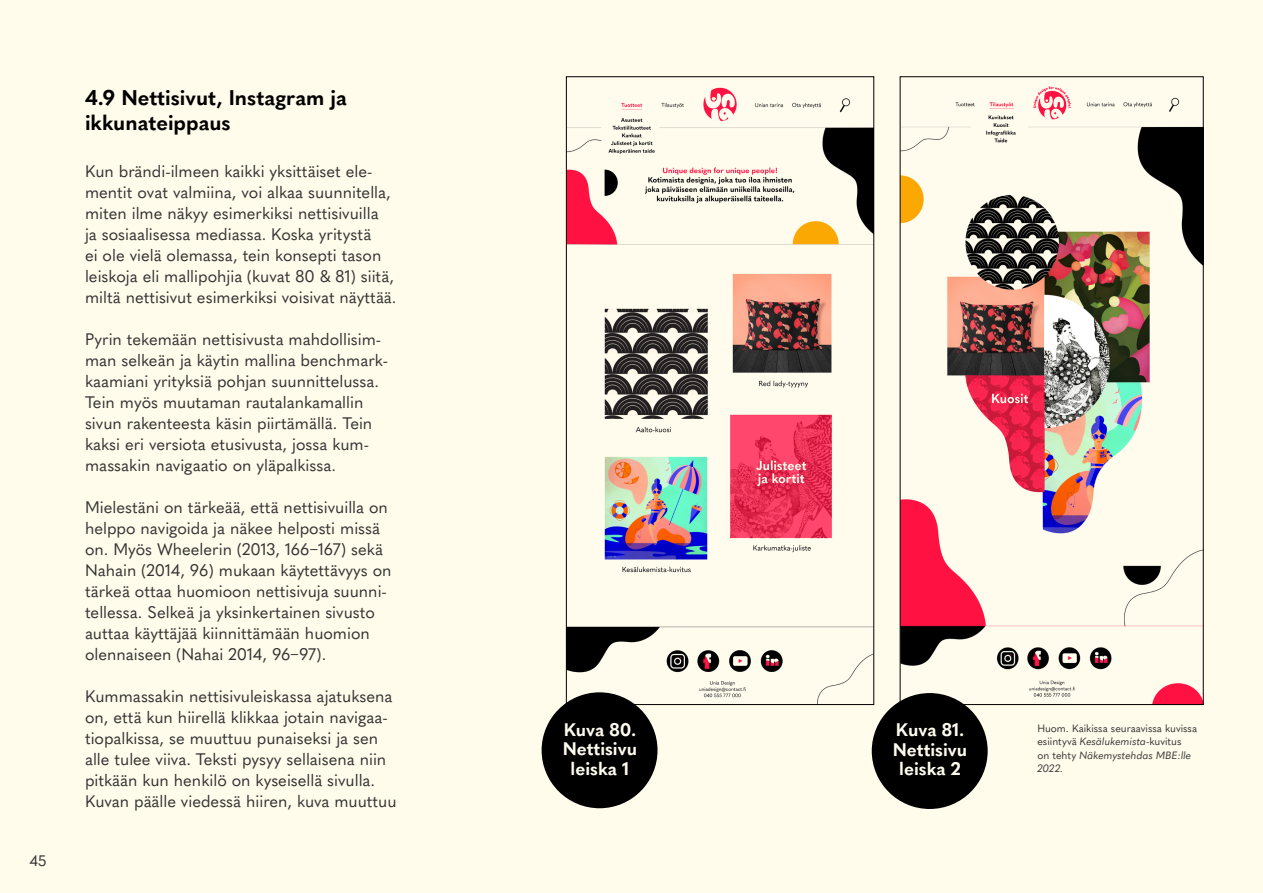
<style>
.page{position:relative;width:1263px;height:893px;background:#fffceb}
.page>*{position:absolute;margin:0;border:0;box-sizing:border-box;transform-origin:0 0}
.Alaotsikot{font:700 21px/25.5px "Quasimoda";color:#000}
.Kuvatekstit{font:700 18px/19.5px "Quasimoda";color:#fffdef;text-align:center}
.Leipis{font:16.5px/21px "Quasimoda";color:#333}
.t1{font:15px "Quasimoda";color:#333}
.Leipis-2{font:10.5px/13.5px "Quasimoda";color:#333}
.s1{font-family:"Myriad Pro"}
.s2{font-style:italic}
</style>
<div class="page">
<img style="left:568px;top:87px;width:304px;height:616px">
<img style="left:902px;top:86px;width:299px;height:617px">
<div style="left:542px;top:692px;width:115px;height:116px;background:#000;border-radius:50%"></div>
<div style="left:872px;top:693px;width:116px;height:116px;background:#000;border-radius:50%"></div>
<p class="t1" style="left:29px;top:849px;width:19px">45</p>
<p class="Alaotsikot" style="left:85px;top:83px;width:263px">4.9 Nettisivut, Instagram ja ikkunateippaus</p>
<p class="Leipis" style="left:85px;top:159px;width:313px">Kun brändi-ilmeen kaikki yksittäiset ele&shy;mentit ovat valmiina, voi alkaa suunnitella, miten ilme näkyy esimerkiksi nettisivuilla<br>ja sosiaalisessa mediassa. Koska yritystä<br>ei ole vielä olemassa, tein konsepti tason leiskoja eli mallipohjia (kuvat 80 &amp; 81) siitä, miltä nettisivut esimerkiksi voisivat näyttää.</p>
<p class="Leipis" style="left:85px;top:327px;width:305px">Pyrin tekemään nettisivusta mahdollisim&shy;man selkeän ja käytin mallina benchmark&shy;kaamiani yrityksiä pohjan suunnittelussa.<br>Tein myös muutaman rautalankamallin sivun rakenteesta käsin piirtämällä. Tein kaksi eri versiota etusivusta, jossa kum&shy;massakin navigaatio on yläpalkissa.</p>
<p class="Leipis" style="left:85px;top:495px;width:308px">Mielestäni on tärkeää, että nettisivuilla on helppo navigoida ja näkee helposti missä on. Myös Wheelerin (2013, 166<span class="s1">–</span>167) sekä Nahain (2014, 96) mukaan käytettävyys on tärkeä ottaa huomioon nettisivuja suunni&shy;tellessa. Selkeä ja yksinkertainen sivusto auttaa käyttäjää kiinnittämään huomion olennaiseen (Nahai 2014, 96<span class="s1">–</span>97).</p>
<p class="Leipis" style="left:85px;top:684px;width:313px">Kummassakin nettisivuleiskassa ajatuksena on, että kun hiirellä klikkaa jotain navigaa&shy;tiopalkissa, se muuttuu punaiseksi ja sen alle tulee viiva. Teksti pysyy sellaisena niin pitkään kun henkilö on kyseisellä sivulla.<br>Kuvan päälle viedessä hiiren, kuva muuttuu</p>
<p class="Kuvatekstit" style="left:563px;top:718px;width:76px">Kuva 80.<br>Nettisivu leiska 1</p>
<p class="Kuvatekstit" style="left:893px;top:719px;width:76px">Kuva 81.<br>Nettisivu leiska 2</p>
<p class="Leipis-2" style="left:1037px;top:721px;width:161px">Huom. Kaikissa seuraavissa kuvissa esiintyvä <span class="s2">Kesälukemista</span>-kuvitus<br>on tehty <span class="s2">Näkemystehdas MBE:lle<br>2022.</span></p>
</div>
